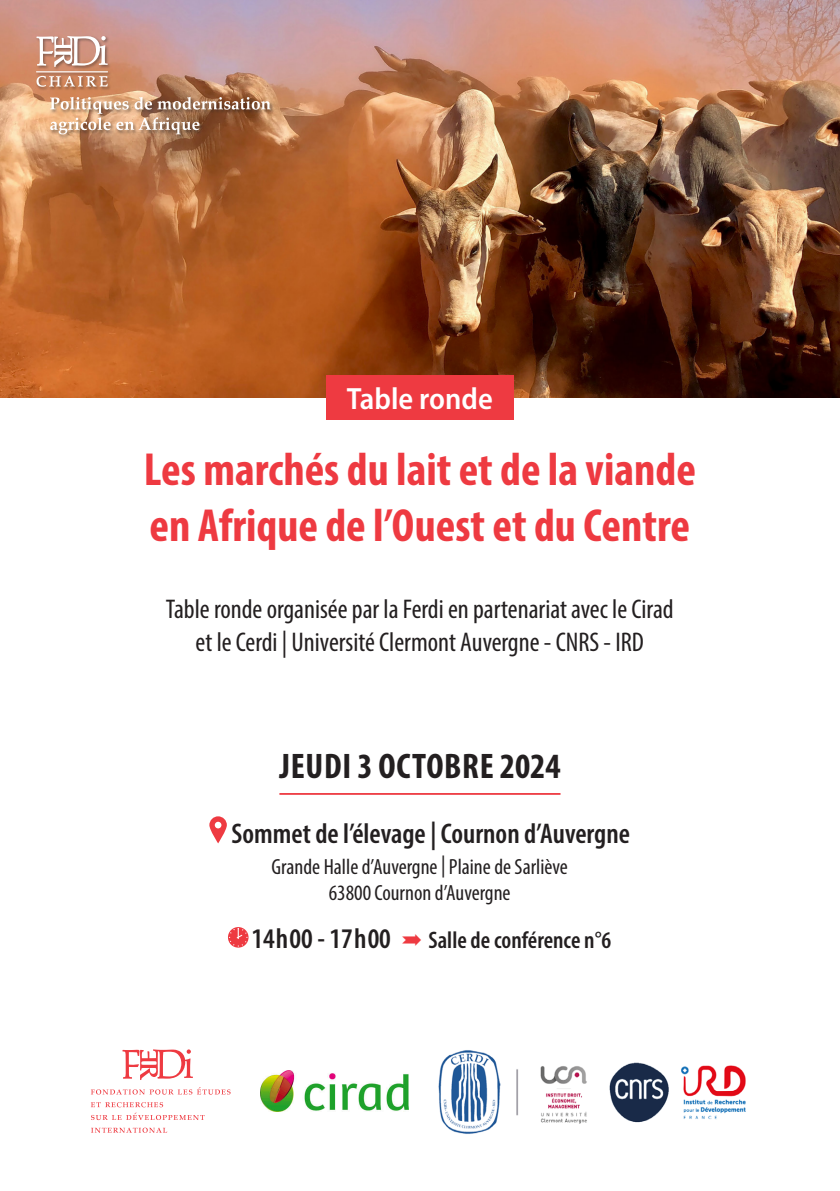
<style>
.page{position:relative;width:840px;height:1191px;background:#fff}
.page>*{position:absolute;margin:0;border:0;box-sizing:border-box;transform-origin:0 0}
.t1{font:700 condensed 46.6px/56px "Myriad Pro";color:#ee3a41}
.t2{font:700 condensed 35.6px "Myriad Pro";letter-spacing:.02em;color:#231f20}
.t3{font:600 semi-condensed 30.8px "Myriad Pro";color:#fff}
.t4{font:600 condensed 28.6px "Myriad Pro";color:#231f20}
.t5{font:600 condensed 28.6px "Myriad Pro";letter-spacing:.02em;color:#231f20}
.t6{font:condensed 27.2px/32.6px "Myriad Pro";color:#231f20;text-align:center}
.t7{font:600 condensed 24px "Myriad Pro";color:#231f20}
.t8{font:condensed 22px/26.4px "Myriad Pro";color:#231f20;text-align:center}
</style>
<div class="page">
<img style="left:0;top:0;width:839px;height:397px">
<div style="left:326px;top:375px;width:187px;height:45px;background:#ee3a41"></div>
<hr style="left:279px;top:793px;width:281px;height:2px;background:#ee3a41">
<svg style="left:209px;top:816px;width:18px;height:27px"></svg>
<svg style="left:228px;top:927px;width:20px;height:20px"></svg>
<svg style="left:229px;top:928px;width:18px;height:18px"></svg>
<div style="left:35px;top:35px;width:240px;height:104px;background:#231f20;opacity:.45"></div>
<svg style="left:37px;top:76px;width:71px;height:11px"></svg>
<svg style="left:36px;top:36px;width:72px;height:31px"></svg>
<hr style="left:36px;top:71px;width:72px;height:1px;background:#fff">
<svg style="left:50px;top:97px;width:220px;height:37px;background:#bb9274"></svg>
<svg style="left:122px;top:1049px;width:71px;height:31px"></svg>
<svg style="left:91px;top:1087px;width:139px;height:7px"></svg>
<svg style="left:91px;top:1102px;width:113px;height:18px"></svg>
<svg style="left:91px;top:1127px;width:76px;height:5px"></svg>
<img style="left:260px;top:1070px;width:148px;height:41px">
<img style="left:438px;top:1050px;width:308px;height:84px">
<p class="t3" style="left:346px;top:379px;width:147px">Table ronde</p>
<p class="t1" style="left:144px;top:440px;width:553px">Les marchés du lait et de la viande en Afrique de l’Ouest et du Centre</p>
<p class="t6" style="left:166px;top:592px;width:509px">Table ronde organisée par la Ferdi en partenariat avec le Cirad et le Cerdi | Université Clermont Auvergne - CNRS - IRD</p>
<p class="t2" style="left:279px;top:743px;width:282px">JEUDI 3 OCTOBRE 2024</p>
<p class="t4" style="left:231px;top:816px;width:400px">Sommet de l’élevage | Cournon d’Auvergne</p>
<p class="t8" style="left:271px;top:853px;width:297px">Grande Halle d’Auvergne | Plaine de Sarliève<br>63800 Cournon d’Auvergne</p>
<p class="t5" style="left:251px;top:920px;width:141px">14h00 - 17h00</p>
<p class="t7" style="left:428px;top:925px;width:184px">Salle de conférence n°6</p>
</div>
